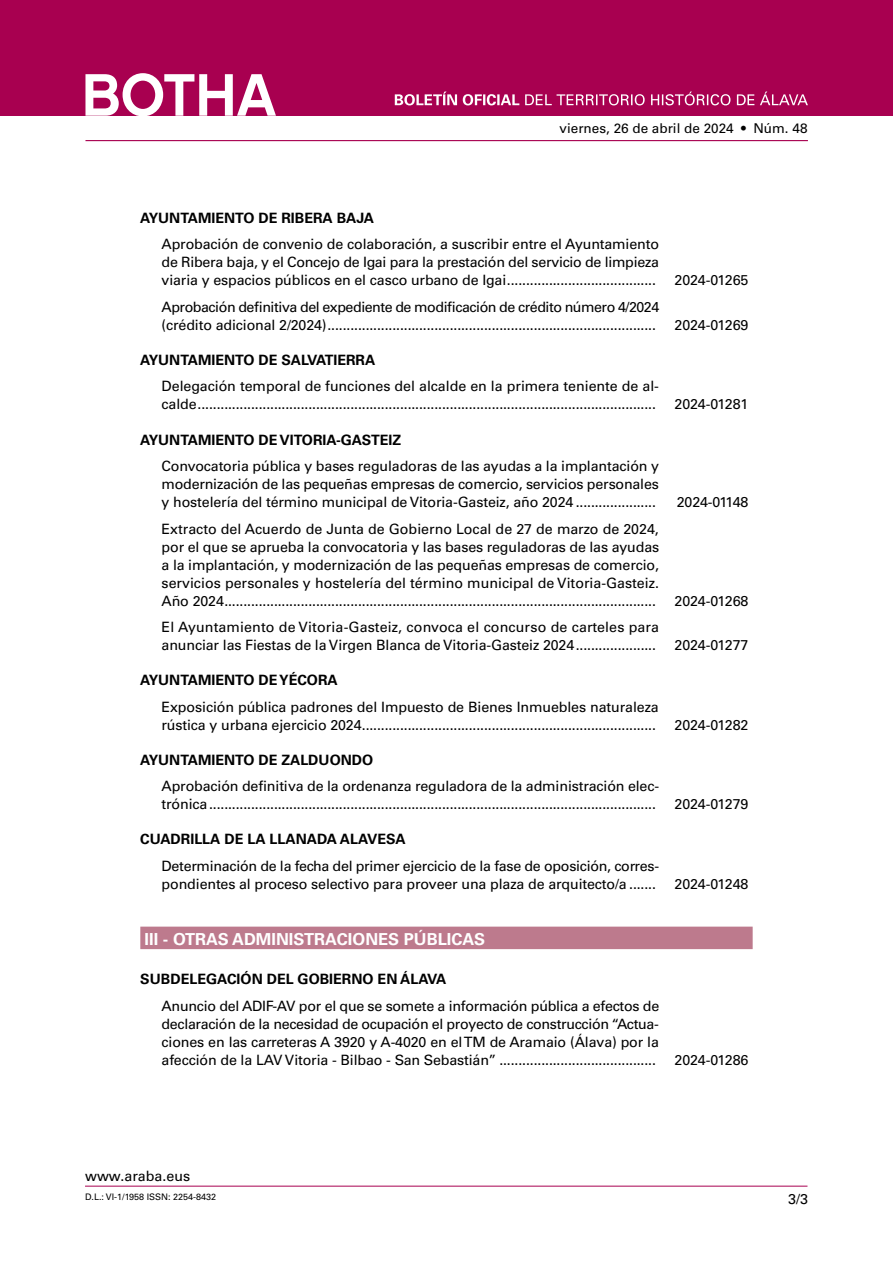
<style>
.page{position:relative;width:893px;height:1263px;background:#fff}
.page>*{position:absolute;margin:0;border:0;box-sizing:border-box;transform-origin:0 0}
.t1{font:700 16.5px "Univers LT Std";color:#fff}
.t2{font:14.25px/18px "Univers LT Std";letter-spacing:-.01em;color:#000}
.t3{font:700 14.25px "Univers LT Std";color:#000}
.t4{font:14.25px/18px "Univers LT Std";letter-spacing:-.035em;color:#000}
.t5{font:13.5px "Univers LT Std";color:#000}
.t6{font:9px "Univers LT Std";color:#000}
</style>
<div class="page">
<div style="left:0;top:0;width:893px;height:115px;background:#a80050"></div>
<svg style="left:85px;top:73px;width:191px;height:43px"></svg>
<hr style="left:85px;top:140px;width:723px;height:1px;background:#a80050">
<svg style="left:395px;top:92px;width:413px;height:13px"></svg>
<hr style="left:85px;top:1186px;width:722px;height:1px;background:#a80050">
<div style="left:140px;top:927px;width:613px;height:22px;background:#bd7a8d"></div>
<p class="t5" style="left:560px;top:121px;width:249px">viernes, 26 de abril de 2024 • Núm. 48</p>
<p class="t3" style="left:140px;top:210px;width:235px">AYUNTAMIENTO DE RIBERA BAJA</p>
<p class="t2" style="left:162px;top:235px;width:499px;text-align:justify">Aprobación de convenio de colaboración, a suscribir entre el Ayuntamiento de Ribera baja, y el Concejo de Igai para la prestación del servicio de limpieza viaria y espacios públicos en el casco urbano de Igai.......................................</p>
<p class="t4" style="left:162px;top:298px;width:499px">Aprobación definitiva del expediente de modificación de crédito número 4/2024 (crédito adicional 2/2024)......................................................................................</p>
<p class="t3" style="left:140px;top:352px;width:237px">AYUNTAMIENTO DE SALVATIERRA</p>
<p class="t2" style="left:162px;top:377px;width:499px">Delegación temporal de funciones del alcalde en la primera teniente de al&shy;calde........................................................................................................................</p>
<p class="t3" style="left:140px;top:431px;width:262px">AYUNTAMIENTO DE VITORIA-GASTEIZ</p>
<p class="t2" style="left:162px;top:457px;width:499px;text-align:justify">Convocatoria pública y bases reguladoras de las ayudas a la implantación y modernización de las pequeñas empresas de comercio, servicios personales y hostelería del término municipal de Vitoria-Gasteiz, año 2024 .....................</p>
<p class="t2" style="left:162px;top:519px;width:499px;text-align:justify">Extracto del Acuerdo de Junta de Gobierno Local de 27 de marzo de 2024, por el que se aprueba la convocatoria y las bases reguladoras de las ayudas a la implantación, y modernización de las pequeñas empresas de comercio, servicios personales y hostelería del término municipal de Vitoria-Gasteiz.<br>Año 2024.................................................................................................................</p>
<p class="t2" style="left:162px;top:618px;width:499px">El Ayuntamiento de Vitoria-Gasteiz, convoca el concurso de carteles para anunciar las Fiestas de la Virgen Blanca de Vitoria-Gasteiz 2024.....................</p>
<p class="t3" style="left:140px;top:672px;width:199px">AYUNTAMIENTO DE YÉCORA</p>
<p class="t2" style="left:162px;top:697px;width:499px">Exposición pública padrones del Impuesto de Bienes Inmuebles naturaleza rústica y urbana ejercicio 2024.............................................................................</p>
<p class="t3" style="left:140px;top:751px;width:234px">AYUNTAMIENTO DE ZALDUONDO</p>
<p class="t2" style="left:162px;top:777px;width:499px">Aprobación definitiva de la ordenanza reguladora de la administración elec&shy;trónica.....................................................................................................................</p>
<p class="t3" style="left:140px;top:831px;width:267px">CUADRILLA DE LA LLANADA ALAVESA</p>
<p class="t2" style="left:162px;top:857px;width:499px">Determinación de la fecha del primer ejercicio de la fase de oposición, corres&shy;pondientes al proceso selectivo para proveer una plaza de arquitecto/a .......</p>
<p class="t1" style="left:145px;top:929px;width:342px">III - OTRAS ADMINISTRACIONES PÚBLICAS</p>
<p class="t3" style="left:140px;top:971px;width:308px">SUBDELEGACIÓN DEL GOBIERNO EN ÁLAVA</p>
<p class="t2" style="left:162px;top:997px;width:499px;text-align:justify">Anuncio del ADIF-AV por el que se somete a información pública a efectos de declaración de la necesidad de ocupación el proyecto de construcción “Actua&shy;ciones en las carreteras A 3920 y A-4020 en el TM de Aramaio (Álava) por la afección de la LAV Vitoria - Bilbao - San Sebastián” .........................................</p>
<p class="t2" style="left:675px;top:271px;width:75px">2024-01265</p>
<p class="t2" style="left:675px;top:316px;width:75px">2024-01269</p>
<p class="t2" style="left:675px;top:395px;width:75px">2024-01281</p>
<p class="t2" style="left:677px;top:493px;width:73px">2024-01148</p>
<p class="t2" style="left:675px;top:591px;width:75px">2024-01268</p>
<p class="t2" style="left:675px;top:636px;width:75px">2024-01277</p>
<p class="t2" style="left:675px;top:715px;width:75px">2024-01282</p>
<p class="t2" style="left:675px;top:795px;width:75px">2024-01279</p>
<p class="t2" style="left:675px;top:875px;width:75px">2024-01248</p>
<p class="t2" style="left:675px;top:1051px;width:75px">2024-01286</p>
<p class="t2" style="left:85px;top:1167px;width:107px">www.araba.eus</p>
<p class="t6" style="left:85px;top:1192px;width:133px">D.L.: VI-1/1958 ISSN: 2254-8432</p>
<p class="t2" style="left:788px;top:1190px;width:21px">3/3</p>
</div>
